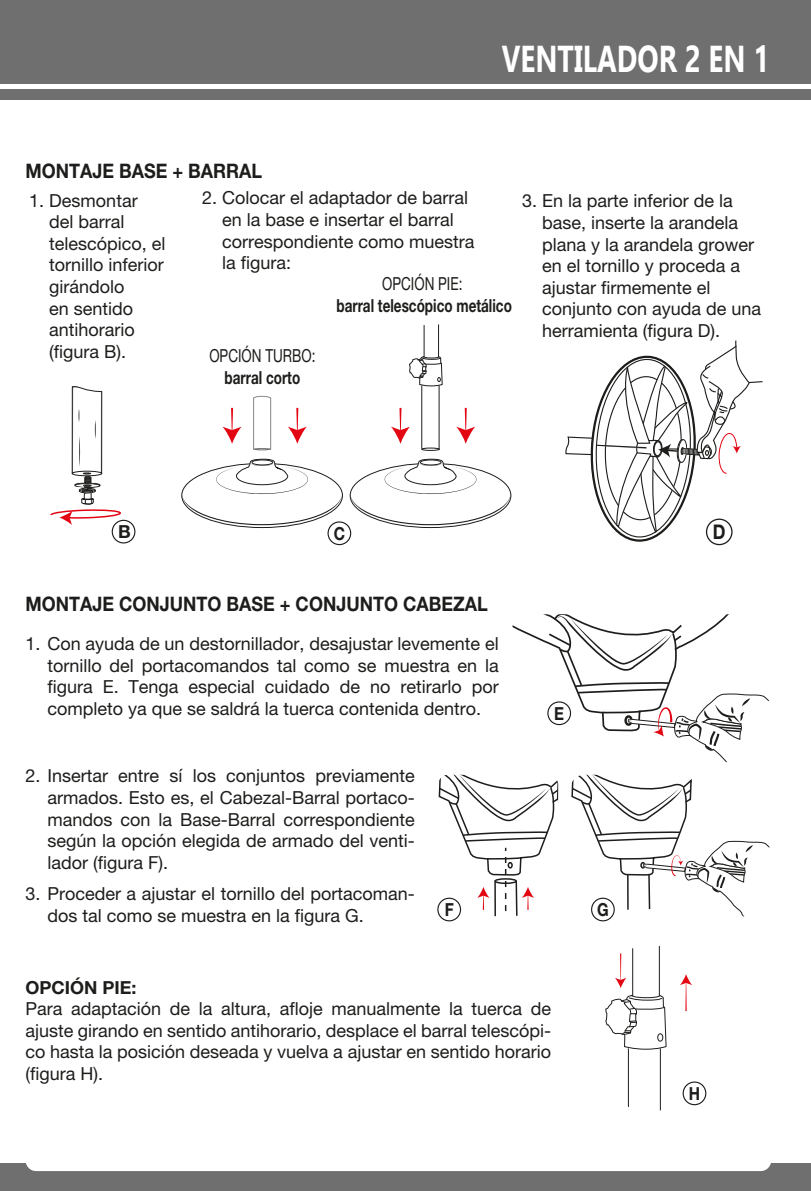
<style>
.page{position:relative;width:811px;height:1191px;background:#fff}
.page>*{position:absolute;margin:0;border:0;box-sizing:border-box;transform-origin:0 0}
.t1{font:700 37.4px "Gadugi";color:#fff;scale:.75 1}
.t2{font:700 20.2px "Helvetica Neue";color:#1d1d1b;scale:.85 1}
.t3{font:700 20px "Helvetica Neue";color:#1d1d1b;scale:.9 1}
.t4{font:18px/21.6px "Helvetica Neue";color:#1d1d1b}
.t5{font:700 18px "Helvetica Neue";color:#1d1d1b;scale:.75 1}
.t6{font:18px "Helvetica Neue";color:#1d1d1b;scale:.75 1}
.t7{font:700 18px "Helvetica Neue";color:#1d1d1b}
.t8{font:700 18px "Helvetica Neue";color:#1d1d1b;scale:.85 1}
</style>
<div class="page">
<div style="left:0;top:1163px;width:811px;height:28px;background:#706f6f"></div>
<div style="left:26px;top:1149px;width:745px;height:22px;background:#fff;border-radius:11px"></div>
<div style="left:0;top:0;width:811px;height:83px;background:#706f6f"></div>
<div style="left:0;top:89px;width:811px;height:10px;background:#706f6f"></div>
<svg style="left:253px;top:395px;width:19px;height:55px"></svg>
<div style="left:327px;top:521px;width:24px;height:24px;border:1px solid #1d1d1b;border-radius:50%"></div>
<svg style="left:182px;top:459px;width:160px;height:66px"></svg>
<svg style="left:288px;top:408px;width:19px;height:36px"></svg>
<svg style="left:222px;top:408px;width:19px;height:36px"></svg>
<div style="left:112px;top:520px;width:23px;height:23px;border:1px solid #1d1d1b;border-radius:50%"></div>
<div style="left:706px;top:518px;width:26px;height:27px;border:1px solid #1d1d1b;border-radius:50%"></div>
<svg style="left:605px;top:946px;width:62px;height:164px"></svg>
<svg style="left:571px;top:774px;width:198px;height:142px"></svg>
<svg style="left:438px;top:774px;width:120px;height:144px"></svg>
<svg style="left:512px;top:614px;width:257px;height:148px"></svg>
<svg style="left:680px;top:974px;width:12px;height:37px"></svg>
<div style="left:548px;top:702px;width:22px;height:22px;background:#fff;border-radius:50%"></div>
<div style="left:547px;top:701px;width:24px;height:24px;border:1px solid #1d1d1b;border-radius:50%"></div>
<div style="left:438px;top:898px;width:22px;height:22px;background:#fff;border-radius:50%"></div>
<div style="left:437px;top:897px;width:24px;height:24px;border:1px solid #1d1d1b;border-radius:50%"></div>
<div style="left:682px;top:1081px;width:24px;height:24px;border:1px solid #1d1d1b;border-radius:50%"></div>
<div style="left:591px;top:898px;width:23px;height:22px;background:#fff;border-radius:50%"></div>
<div style="left:591px;top:897px;width:24px;height:24px;border:1px solid #1d1d1b;border-radius:50%"></div>
<svg style="left:350px;top:324px;width:160px;height:201px"></svg>
<svg style="left:565px;top:340px;width:198px;height:204px"></svg>
<svg style="left:50px;top:386px;width:72px;height:139px"></svg>
<p class="t3" style="left:25px;top:159px;width:265px">MONTAJE BASE + BARRAL</p>
<h1 class="t1" style="left:502px;top:36px;width:358px">VENTILADOR 2 EN 1</h1>
<p class="t4" style="left:49px;top:189px;width:118px;text-indent:-20px">1. Desmontar del barral telescópico, el tornillo inferior girándolo<br>en sentido antihorario (figura B).</p>
<p class="t4" style="left:222px;top:187px;width:254px;text-indent:-20px">2. Colocar el adaptador de barral en la base e insertar el barral correspondiente como muestra la figura:</p>
<p class="t4" style="left:542px;top:190px;width:221px;text-indent:-20px">3. En la parte inferior de la base, inserte la arandela plana y la arandela grower en el tornillo y proceda a ajustar firmemente el conjunto con ayuda de una herramienta (figura D).</p>
<p class="t6" style="left:209px;top:345px;width:143px">OPCIÓN TURBO:</p>
<p class="t5" style="left:224px;top:366px;width:102px">barral corto</p>
<p class="t6" style="left:382px;top:273px;width:109px">OPCIÓN PIE:</p>
<p class="t5" style="left:336px;top:294px;width:235px">barral telescópico metálico</p>
<p class="t7" style="left:118px;top:520px;width:14px">B</p>
<p class="t8" style="left:334px;top:522px;width:15px">C</p>
<p class="t2" style="left:713px;top:519px;width:16px">D</p>
<p class="t3" style="left:25px;top:591px;width:515px">MONTAJE CONJUNTO BASE + CONJUNTO CABEZAL</p>
<p class="t4" style="left:47px;top:632px;width:453px;text-align:justify;text-indent:-22px">1. Con ayuda de un destornillador, desajustar levemente el tornillo del portacomandos tal como se muestra en la figura E. Tenga especial cuidado de no retirarlo por completo ya que se saldrá la tuerca contenida dentro.</p>
<p class="t4" style="left:47px;top:765px;width:369px;text-align:justify;text-indent:-22px">2. Insertar entre sí los conjuntos previamente armados. Esto es, el Cabezal-Barral portaco&shy;mandos con la Base-Barral correspondiente según la opción elegida de armado del venti&shy;lador (figura F).</p>
<p class="t4" style="left:47px;top:883px;width:369px;text-indent:-22px">3. Proceder a ajustar el tornillo del portacoman&shy;dos tal como se muestra en la figura G.</p>
<p class="t8" style="left:445px;top:898px;width:12px">F</p>
<p class="t8" style="left:554px;top:702px;width:13px">E</p>
<p class="t7" style="left:25px;top:976px;width:112px">OPCIÓN PIE:</p>
<p class="t4" style="left:25px;top:997px;width:527px;text-align:justify">Para adaptación de la altura, afloje manualmente la tuerca de ajuste girando en sentido antihorario, desplace el barral telescópi&shy;co hasta la posición deseada y vuelva a ajustar en sentido horario (figura H).</p>
<p class="t8" style="left:597px;top:898px;width:15px">G</p>
<p class="t8" style="left:689px;top:1082px;width:15px">H</p>
</div>
